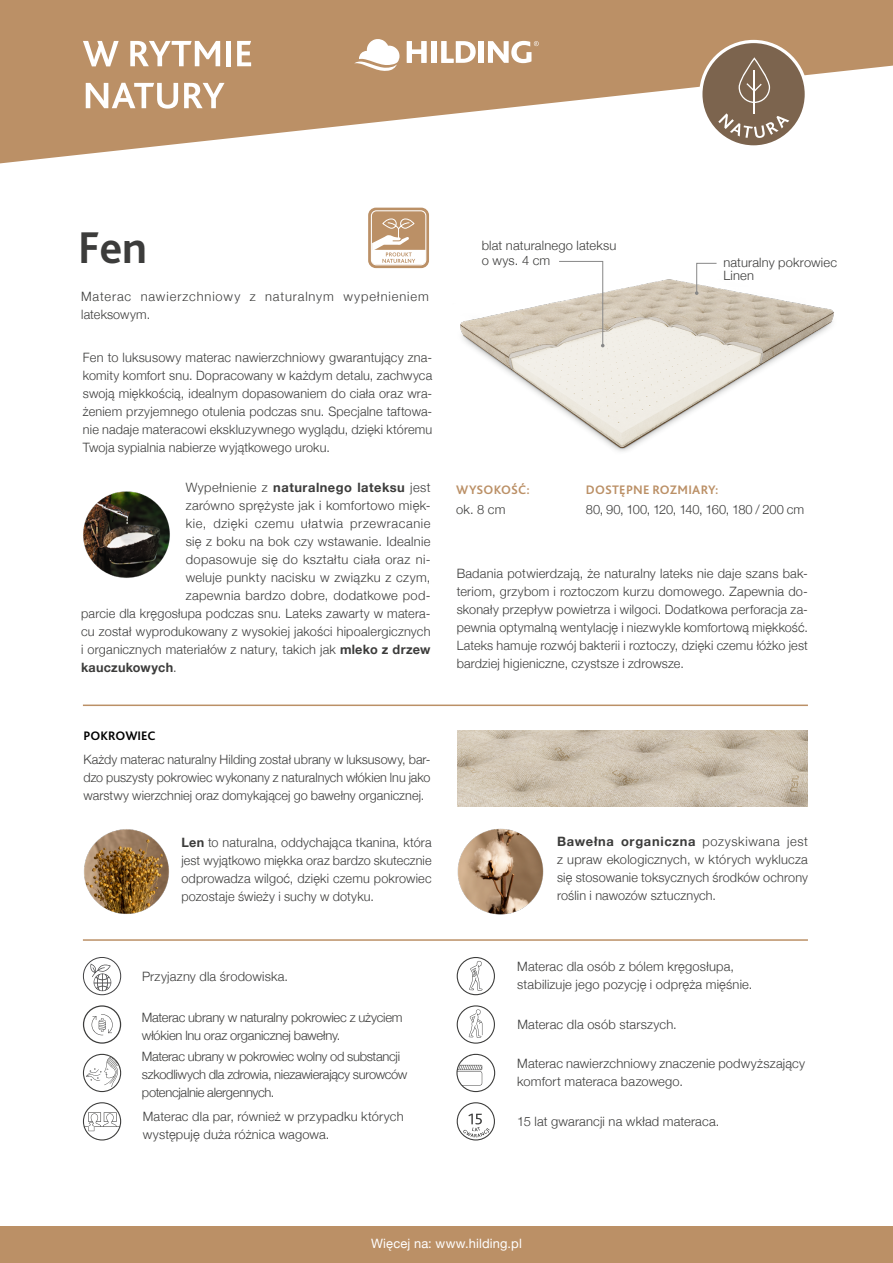
<style>
.page{position:relative;width:893px;height:1263px;background:#fff}
.page>*{position:absolute;margin:0;border:0;box-sizing:border-box;transform-origin:0 0}
.t1{font:700 46.5px "Bliss Pro";color:#3c3c3b}
.t2{font:300 12.9px/18px "Helvetica Neue";letter-spacing:.01em;color:#3c3c3b;text-align:justify}
.t3{font:300 12.9px/18px "Helvetica Neue";letter-spacing:-.025em;color:#3c3c3b}
.t4{font:300 12.9px/18px "Helvetica Neue";letter-spacing:-.015em;color:#3c3c3b}
.t5{font:300 12.9px "Helvetica Neue";letter-spacing:.03em;color:#3c3c3b}
.t6{font:300 12.9px/18px "Helvetica Neue";letter-spacing:.07em;color:#3c3c3b}
.t7{font:700 12.9px "Helvetica Neue";letter-spacing:.035em;color:#3c3c3b}
.t8{font:300 12.9px "Helvetica Neue";letter-spacing:.045em;color:#3c3c3b}
.t9{font:300 12.9px "Helvetica Neue";letter-spacing:-.01em;color:#3c3c3b}
.t10{font:700 12.9px "Bliss Pro";letter-spacing:.015em;color:#bb9066}
.t11{font:12.9px "Helvetica Neue";letter-spacing:.015em;color:#fff}
.t12{font:700 12.9px "Helvetica Neue";letter-spacing:.015em;color:#3c3c3b}
.t13{font:700 12.9px "Bliss Pro";color:#000}
.s1{font-weight:300}
.s2{font-weight:700}
</style>
<div class="page">
<svg style="left:456px;top:1054px;width:39px;height:38px"></svg>
<img style="left:83px;top:491px;width:87px;height:87px">
<img style="left:460px;top:262px;width:374px;height:190px">
<div style="left:0;top:1226px;width:893px;height:37px;background:#bb9066"></div>
<hr style="left:83px;top:704px;width:725px;height:2px;background:#bb9066">
<hr style="left:83px;top:939px;width:725px;height:2px;background:#bb9066">
<img style="left:457px;top:731px;width:351px;height:76px">
<svg style="left:695px;top:263px;width:22px;height:32px"></svg>
<svg style="left:457px;top:957px;width:38px;height:38px"></svg>
<svg style="left:83px;top:1054px;width:38px;height:38px"></svg>
<svg style="left:457px;top:1102px;width:38px;height:38px"></svg>
<svg style="left:83px;top:1005px;width:38px;height:39px"></svg>
<svg style="left:0;top:0;width:893px;height:163px;fill:#bb9066"></svg>
<svg style="left:407px;top:41px;width:19px;height:22px"></svg>
<div style="left:431px;top:41px;width:5px;height:22px;background:#fff"></div>
<svg style="left:441px;top:41px;width:35px;height:22px"></svg>
<div style="left:478px;top:41px;width:5px;height:22px;background:#fff"></div>
<svg style="left:354px;top:39px;width:45px;height:34px"></svg>
<svg style="left:488px;top:41px;width:51px;height:22px"></svg>
<svg style="left:83px;top:41px;width:36px;height:25px"></svg>
<svg style="left:130px;top:41px;width:90px;height:25px"></svg>
<div style="left:226px;top:41px;width:5px;height:25px;background:#fff"></div>
<svg style="left:237px;top:41px;width:14px;height:25px"></svg>
<svg style="left:86px;top:83px;width:92px;height:26px"></svg>
<svg style="left:184px;top:83px;width:41px;height:25px"></svg>
<svg style="left:699px;top:40px;width:109px;height:109px"></svg>
<svg style="left:83px;top:957px;width:38px;height:38px"></svg>
<img style="left:84px;top:829px;width:85px;height:85px">
<img style="left:457px;top:828px;width:87px;height:87px">
<svg style="left:559px;top:261px;width:45px;height:86px"></svg>
<svg style="left:457px;top:1005px;width:38px;height:39px"></svg>
<svg style="left:83px;top:1102px;width:38px;height:38px"></svg>
<svg style="left:368px;top:208px;width:61px;height:60px"></svg>
<div style="left:371px;top:210px;width:55px;height:55px;border:1px solid #fff;border-radius:5px"></div>
<svg style="left:371px;top:218px;width:55px;height:48px"></svg>
<h1 class="t1" style="left:78px;top:218px;width:71px">Fen</h1>
<p class="t6" style="left:81px;top:287px;width:349px">Materac nawierzchniowy z naturalnym wypełnieniem lateksowym.</p>
<p class="t2" style="left:83px;top:347px;width:351px">Fen to luksusowy materac nawierzchniowy gwarantujący zna&shy;komity komfort snu. Dopracowany w każdym detalu, zachwyca swoją miękkością, idealnym dopasowaniem do ciała oraz wra&shy;żeniem przyjemnego otulenia podczas snu. Specjalne taftowa&shy;nie nadaje materacowi ekskluzywnego wyglądu, dzięki któremu Twoja sypialnia nabierze wyjątkowego uroku.</p>
<p class="t7" style="left:186px;top:478px;width:246px"><span class="s1">Wypełnienie z</span> naturalnego lateksu <span class="s1">jest</span></p>
<p class="t2" style="left:186px;top:496px;width:246px">zarówno sprężyste jak i komfortowo mięk-</p>
<p class="t8" style="left:186px;top:513px;width:246px">kie, dzięki czemu ułatwia przewracanie</p>
<p class="t2" style="left:186px;top:532px;width:246px">się z boku na bok czy wstawanie. Idealnie</p>
<p class="t5" style="left:186px;top:549px;width:246px">dopasowuje się do kształtu ciała oraz ni-</p>
<p class="t2" style="left:186px;top:568px;width:246px">weluje punkty nacisku w związku z czym,</p>
<p class="t5" style="left:186px;top:585px;width:246px">zapewnia bardzo dobre, dodatkowe pod-</p>
<p class="t2" style="left:81px;top:604px;width:351px">parcie dla kręgosłupa podczas snu. Lateks zawarty w matera-</p>
<p class="t2" style="left:81px;top:622px;width:351px">cu został wyprodukowany z wysokiej jakości hipoalergicznych</p>
<p class="t2" style="left:81px;top:640px;width:351px">i organicznych materiałów z natury, takich jak <span class="s2">mleko z drzew</span></p>
<p class="t12" style="left:81px;top:658px;width:97px">kauczukowych<span class="s1">.</span></p>
<p class="t13" style="left:84px;top:728px;width:74px">POKROWIEC</p>
<p class="t2" style="left:84px;top:749px;width:348px">Każdy materac naturalny Hilding został ubrany w luksusowy, bar&shy;dzo puszysty pokrowiec wykonany z naturalnych włókien lnu jako warstwy wierzchniej oraz domykającej go bawełny organicznej.</p>
<p class="t2" style="left:181px;top:833px;width:252px"><span class="s2">Len</span> to naturalna, oddychająca tkanina, która jest wyjątkowo miękka oraz bardzo skutecznie odprowadza wilgoć, dzięki czemu pokrowiec pozostaje świeży i suchy w dotyku.</p>
<p class="t2" style="left:142px;top:966px;width:148px">Przyjazny dla środowiska.</p>
<p class="t4" style="left:142px;top:1007px;width:262px">Materac ubrany w naturalny pokrowiec z użyciem włókien lnu oraz organicznej bawełny.</p>
<p class="t2" style="left:482px;top:237px;width:136px;line-height:15.5px">blat naturalnego lateksu o wys. 4 cm</p>
<p class="t2" style="left:723px;top:255px;width:115px;line-height:13.2px">naturalny pokrowiec<br>Linen</p>
<p class="t10" style="left:456px;top:482px;width:75px">WYSOKOŚĆ:</p>
<p class="t2" style="left:456px;top:499px;width:51px">ok. 8 cm</p>
<p class="t10" style="left:586px;top:482px;width:134px">DOSTĘPNE ROZMIARY:</p>
<p class="t9" style="left:586px;top:499px;width:220px">80, 90, 100, 120, 140, 160, 180 / 200 cm</p>
<p class="t2" style="left:457px;top:563px;width:353px">Badania potwierdzają, że naturalny lateks nie daje szans bak&shy;teriom, grzybom i roztoczom kurzu domowego. Zapewnia do&shy;skonały przepływ powietrza i wilgoci. Dodatkowa perforacja za&shy;pewnia optymalną wentylację i niezwykle komfortową miękkość.<br>Lateks hamuje rozwój bakterii i roztoczy, dzięki czemu łóżko jest bardziej higieniczne, czystsze i zdrowsze.</p>
<p class="t2" style="left:557px;top:832px;width:252px"><span class="s2">Bawełna organiczna</span> pozyskiwana jest z upraw ekologicznych, w których wyklucza się stosowanie toksycznych środków ochrony roślin i nawozów sztucznych.</p>
<p class="t2" style="left:517px;top:956px;width:237px">Materac dla osób z bólem kręgosłupa, stabilizuje jego pozycję i odpręża mięśnie.</p>
<p class="t2" style="left:517px;top:1014px;width:161px">Materac dla osób starszych.</p>
<p class="t3" style="left:142px;top:1047px;width:267px">Materac ubrany w pokrowiec wolny od substancji szkodliwych dla zdrowia, niezawierający surowców potencjalnie alergennych.</p>
<p class="t2" style="left:517px;top:1053px;width:289px">Materac nawierzchniowy znaczenie podwyższający komfort materaca bazowego.</p>
<p class="t2" style="left:517px;top:1112px;width:204px">15 lat gwarancji na wkład materaca.</p>
<p class="t2" style="left:143px;top:1106px;width:262px">Materac dla par, również w przypadku których występuję duża różnica wagowa.</p>
<p class="t11" style="left:371px;top:1234px;width:152px">Więcej na: www.hilding.pl</p>
</div>
